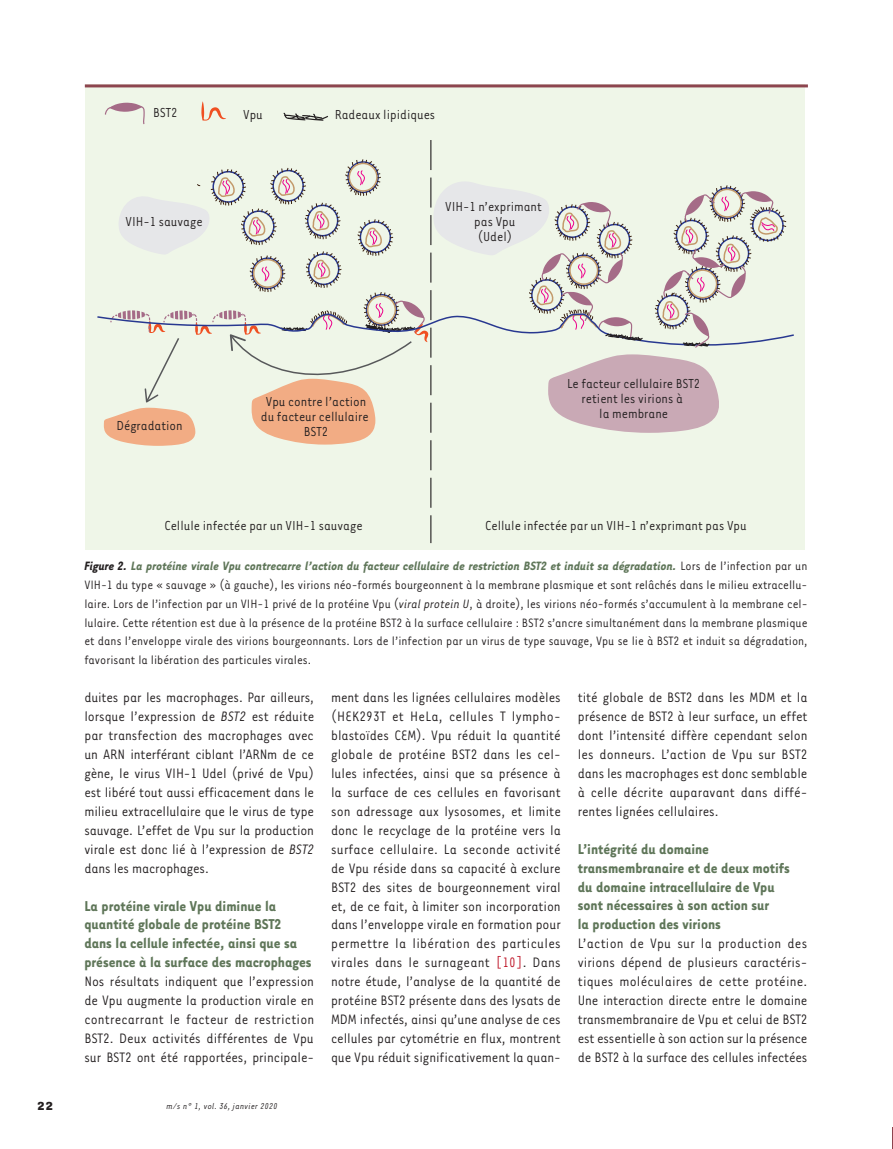
<style>
.page{position:relative;width:893px;height:1149px;background:#fff}
.page>*{position:absolute;margin:0;border:0;box-sizing:border-box;transform-origin:0 0}
.t1{font:700 16.5px/18.9px "Tarzana Narrow";color:#5f7659}
.t2{font:15.75px/18.9px "Tarzana Narrow";letter-spacing:-.005em;color:#231f20;text-align:justify}
.t3{font:15px/15px "Tarzana Narrow";color:#231f20;text-align:center}
.t4{font:13.95px/18.9px "Tarzana Narrow";color:#231f20;text-align:justify}
.t5{font:700 13.5px "Tarzana Wide";color:#231f20}
.t6{font:italic 9.75px "Tarzana Narrow";letter-spacing:.025em;color:#231f20}
.s1{font-weight:700;font-style:italic}
.s2{font-weight:700;font-style:italic;color:#5f7659}
.s3{font-style:italic}
.s4{color:#bf182a}
</style>
<div class="page">
<div style="left:85px;top:84px;width:719px;height:466px;background:#eff6e8"></div>
<svg style="left:201px;top:102px;width:25px;height:19px"></svg>
<svg style="left:104px;top:87px;width:42px;height:38px"></svg>
<svg style="left:97px;top:140px;width:697px;height:403px"></svg>
<svg style="left:283px;top:112px;width:45px;height:9px"></svg>
<hr style="left:85px;top:84px;width:723px;height:3px;background:#8d454f">
<svg style="left:892px;top:1127px;width:1px;height:22px"></svg>
<p class="t3" style="left:153px;top:104px;width:26px">BST2</p>
<p class="t3" style="left:243px;top:106px;width:21px">Vpu</p>
<p class="t3" style="left:335px;top:106px;width:102px">Radeaux lipidiques</p>
<p class="t3" style="left:125px;top:213px;width:79px">VIH-1 sauvage</p>
<p class="t3" style="left:445px;top:198px;width:98px">VIH-1 n’exprimant pas Vpu<br>(Udel)</p>
<p class="t3" style="left:116px;top:417px;width:68px">Dégradation</p>
<p class="t3" style="left:261px;top:393px;width:109px">Vpu contre l’action du facteur cellulaire<br>BST2</p>
<p class="t3" style="left:567px;top:375px;width:135px">Le facteur cellulaire BST2 retient les virions à<br>la membrane</p>
<p class="t3" style="left:164px;top:517px;width:200px">Cellule infectée par un VIH-1 sauvage</p>
<p class="t3" style="left:485px;top:517px;width:263px">Cellule infectée par un VIH-1 n’exprimant pas Vpu</p>
<p class="t4" style="left:84px;top:555px;width:724px"><span class="s1">Figure 2.</span> <span class="s2">La protéine virale Vpu contrecarre l’action du facteur cellulaire de restriction BST2 et induit sa dégradation.</span> Lors de l’infection par un VIH-1 du type « sauvage » (à gauche), les virions néo-formés bourgeonnent à la membrane plasmique et sont relâchés dans le milieu extracellu&shy;laire. Lors de l’infection par un VIH-1 privé de la protéine Vpu (<span class="s3">viral protein U</span>, à droite), les virions néo-formés s’accumulent à la membrane cel&shy;lulaire. Cette rétention est due à la présence de la protéine BST2 à la surface cellulaire : BST2 s’ancre simultanément dans la membrane plasmique et dans l’enveloppe virale des virions bourgeonnants. Lors de l’infection par un virus de type sauvage, Vpu se lie à BST2 et induit sa dégradation, favorisant la libération des particules virales.</p>
<p class="t2" style="left:84px;top:687px;width:231px">duites par les macrophages. Par ailleurs, lorsque l’expression de <span class="s3">BST2</span> est réduite par transfection des macrophages avec un ARN interférant ciblant l’ARNm de ce gène, le virus VIH-1 Udel (privé de Vpu) est libéré tout aussi efficacement dans le milieu extracellulaire que le virus de type sauvage. L’effet de Vpu sur la production virale est donc lié à l’expression de <span class="s3">BST2 </span>dans les macrophages.</p>
<p class="t1" style="left:84px;top:895px;width:229px">La protéine virale Vpu diminue la quantité globale de protéine BST2 dans la cellule infectée, ainsi que sa présence à la surface des macrophages</p>
<p class="t2" style="left:84px;top:971px;width:231px">Nos résultats indiquent que l’expression de Vpu augmente la production virale en contrecarrant le facteur de restriction BST2. Deux activités différentes de Vpu sur BST2 ont été rapportées, principale-</p>
<p class="t5" style="left:37px;top:1096px;width:18px">22</p>
<p class="t6" style="left:167px;top:1099px;width:112px">m/s n° 1, vol. 36, janvier 2020</p>
<p class="t2" style="left:331px;top:687px;width:231px">ment dans les lignées cellulaires modèles (HEK293T et HeLa, cellules T lympho&shy;blastoïdes CEM). Vpu réduit la quantité globale de protéine BST2 dans les cel&shy;lules infectées, ainsi que sa présence à la surface de ces cellules en favorisant son adressage aux lysosomes, et limite donc le recyclage de la protéine vers la surface cellulaire. La seconde activité de Vpu réside dans sa capacité à exclure BST2 des sites de bourgeonnement viral et, de ce fait, à limiter son incorporation dans l’enveloppe virale en formation pour permettre la libération des particules virales dans le surnageant <span class="s4">[10]</span>. Dans notre étude, l’analyse de la quantité de protéine BST2 présente dans des lysats de MDM infectés, ainsi qu’une analyse de ces cellules par cytométrie en flux, montrent que Vpu réduit significativement la quan-</p>
<p class="t2" style="left:578px;top:687px;width:231px">tité globale de BST2 dans les MDM et la présence de BST2 à leur surface, un effet dont l’intensité diffère cependant selon les donneurs. L’action de Vpu sur BST2 dans les macrophages est donc semblable à celle décrite auparavant dans diffé&shy;rentes lignées cellulaires.</p>
<p class="t1" style="left:578px;top:838px;width:213px">L’intégrité du domaine transmembranaire et de deux motifs du domaine intracellulaire de Vpu sont nécessaires à son action sur<br>la production des virions</p>
<p class="t2" style="left:578px;top:933px;width:231px">L’action de Vpu sur la production des virions dépend de plusieurs caractéris&shy;tiques moléculaires de cette protéine.<br>Une interaction directe entre le domaine transmembranaire de Vpu et celui de BST2 est essentielle à son action sur la présence de BST2 à la surface des cellules infectées</p>
</div>
